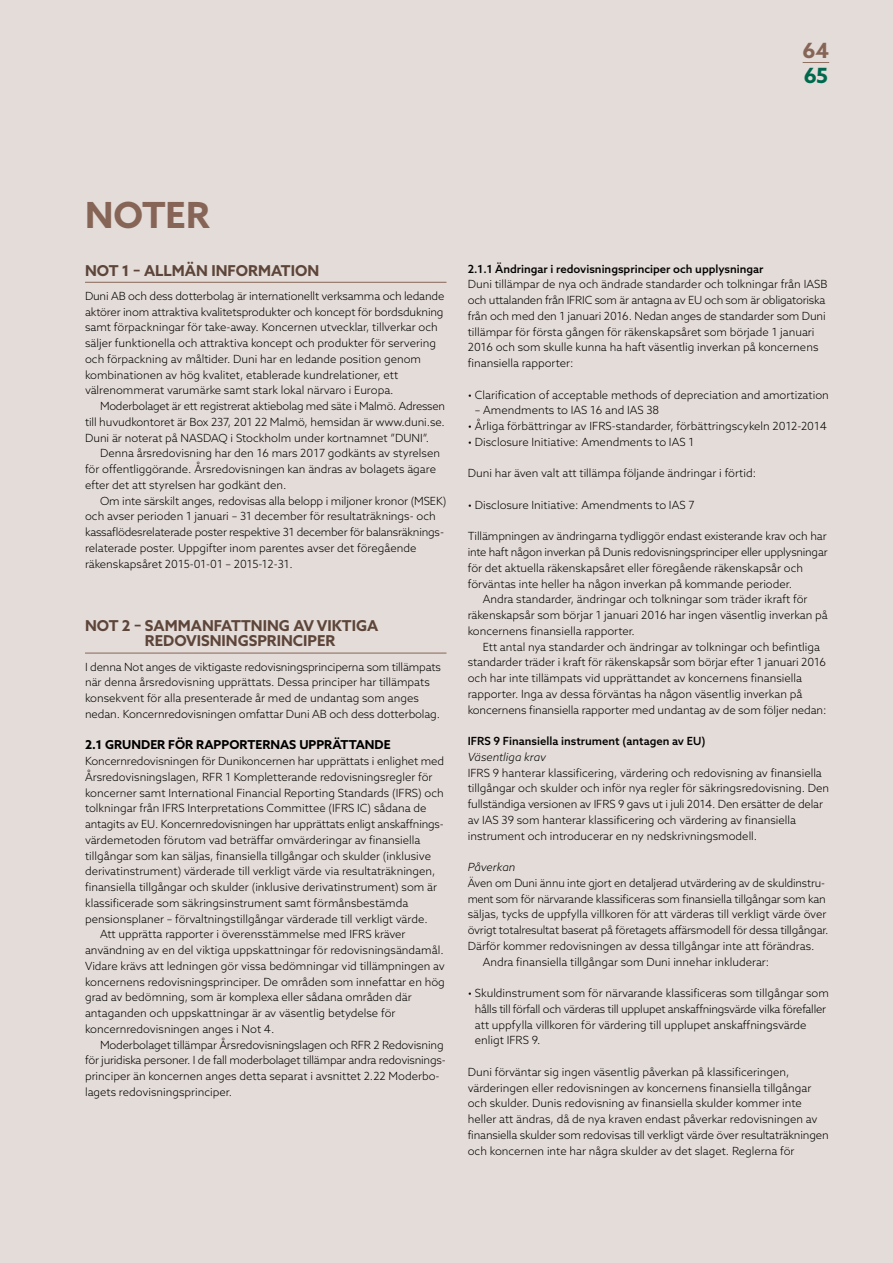
<style>
.page{position:relative;width:893px;height:1263px;background:#e4dcd8}
.page>*{position:absolute;margin:0;border:0;box-sizing:border-box;transform-origin:0 0}
.t1{font:700 36px "Azo Sans";letter-spacing:-.005em;color:#866557}
.t2{font:700 21px "Azo Sans";color:#866557}
.t3{font:700 21px "Azo Sans";color:#00694d}
.t4{font:700 15px/15.8px "Azo Sans";color:#5d453a}
.t5{font:700 12.3px "Azo Sans";color:#000}
.t6{font:300 11.25px/15.8px "Azo Sans";color:#000}
.t7{font:300 11.25px "Azo Sans";letter-spacing:-.02em;color:#000}
.t8{font:500 11.25px "Azo Sans";color:#000}
.t9{font:italic 300 11.25px "Azo Sans";color:#000}
</style>
<div class="page">
<svg style="left:803px;top:62px;width:26px;height:1px"></svg>
<hr style="left:85px;top:282px;width:361px;height:1px;background:#866557">
<hr style="left:85px;top:653px;width:361px;height:1px;background:#866557">
<h2 class="t2" style="left:803px;top:37px;width:28px">64</h2>
<h2 class="t3" style="left:804px;top:61px;width:26px">65</h2>
<h1 class="t1" style="left:85px;top:191px;width:126px">NOTER</h1>
<h3 class="t4" style="left:85px;top:262px;width:236px">NOT 1 – ALLMÄN INFORMATION</h3>
<p class="t6" style="left:85px;top:288px;width:361px">Duni AB och dess dotterbolag är internationellt verksamma och ledande aktörer inom attraktiva kvalitetsprodukter och koncept för bordsdukning samt förpackningar för take-away. Koncernen utvecklar, tillverkar och säljer funktionella och attraktiva koncept och produkter för servering och förpackning av måltider. Duni har en ledande position genom kombinationen av hög kvalitet, etablerade kundrelationer, ett välrenommerat varumärke samt stark lokal närvaro i Europa.</p>
<p class="t6" style="left:85px;top:398px;width:362px;text-align:justify;text-indent:15px">Moderbolaget är ett registrerat aktiebolag med säte i Malmö. Adressen till huvudkontoret är Box 237, 201 22 Malmö, hemsidan är www.duni.se.<br>Duni är noterat på NASDAQ i Stockholm under kortnamnet ”DUNI”.</p>
<p class="t6" style="left:85px;top:445px;width:356px;text-indent:15px">Denna årsredovisning har den 16 mars 2017 godkänts av styrelsen för offentliggörande. Årsredovisningen kan ändras av bolagets ägare efter det att styrelsen har godkänt den.</p>
<p class="t6" style="left:85px;top:492px;width:363px;text-indent:15px">Om inte särskilt anges, redovisas alla belopp i miljoner kronor (MSEK) och avser perioden 1 januari – 31 december för resultaträknings- och kassaflödesrelaterade poster respektive 31 december för balansräknings&shy;relaterade poster. Uppgifter inom parentes avser det föregående räkenskapsåret 2015-01-01 – 2015-12-31.</p>
<h3 class="t4" style="left:145px;top:617px;width:235px;text-indent:-60px">NOT 2 – SAMMANFATTNING AV VIKTIGA<br>REDOVISNINGSPRINCIPER</h3>
<p class="t6" style="left:85px;top:658px;width:357px">I denna Not anges de viktigaste redovisningsprinciperna som tillämpats när denna årsredovisning upprättats. Dessa principer har tillämpats konsekvent för alla presenterade år med de undantag som anges nedan. Koncernredovisningen omfattar Duni AB och dess dotterbolag.</p>
<p class="t5" style="left:85px;top:737px;width:307px">2.1 GRUNDER FÖR RAPPORTERNAS UPPRÄTTANDE</p>
<p class="t6" style="left:85px;top:753px;width:361px">Koncernredovisningen för Dunikoncernen har upprättats i enlighet med</p>
<p class="t6" style="left:85px;top:769px;width:349px">Årsredovisningslagen, RFR 1 Kompletterande redovisningsregler för</p>
<p class="t6" style="left:85px;top:784px;width:360px">koncerner samt International Financial Reporting Standards (IFRS) och</p>
<p class="t6" style="left:85px;top:800px;width:343px">tolkningar från IFRS Interpretations Committee (IFRS IC) sådana de</p>
<p class="t6" style="left:85px;top:816px;width:360px">antagits av EU. Koncernredovisningen har upprättats enligt anskaffnings-</p>
<p class="t6" style="left:85px;top:832px;width:337px">värdemetoden förutom vad beträffar omvärderingar av finansiella</p>
<p class="t6" style="left:85px;top:847px;width:347px">tillgångar som kan säljas, finansiella tillgångar och skulder (inklusive</p>
<p class="t6" style="left:85px;top:863px;width:352px">derivatinstrument) värderade till verkligt värde via resultaträkningen,</p>
<p class="t6" style="left:85px;top:879px;width:354px">finansiella tillgångar och skulder (inklusive derivatinstrument) som är</p>
<p class="t6" style="left:85px;top:895px;width:325px">klassificerade som säkringsinstrument samt förmånsbestämda</p>
<p class="t6" style="left:85px;top:910px;width:344px">pensionsplaner – förvaltningstillgångar värderade till verkligt värde.</p>
<p class="t6" style="left:100px;top:926px;width:307px">Att upprätta rapporter i överensstämmelse med IFRS kräver</p>
<p class="t6" style="left:85px;top:942px;width:360px">användning av en del viktiga uppskattningar för redovisningsändamål.</p>
<p class="t6" style="left:85px;top:958px;width:361px">Vidare krävs att ledningen gör vissa bedömningar vid tillämpningen av</p>
<p class="t6" style="left:85px;top:973px;width:361px">koncernens redovisningsprinciper. De områden som innefattar en hög</p>
<p class="t6" style="left:85px;top:989px;width:328px">grad av bedömning, som är komplexa eller sådana områden där</p>
<p class="t6" style="left:85px;top:1005px;width:312px">antaganden och uppskattningar är av väsentlig betydelse för</p>
<p class="t6" style="left:85px;top:1021px;width:191px">koncernredovisningen anges i Not 4.</p>
<p class="t6" style="left:100px;top:1036px;width:345px">Moderbolaget tillämpar Årsredovisningslagen och RFR 2 Redovisning</p>
<p class="t7" style="left:85px;top:1053px;width:362px">för juridiska personer. I de fall moderbolaget tillämpar andra redovisnings-</p>
<p class="t6" style="left:85px;top:1068px;width:356px">principer än koncernen anges detta separat i avsnittet 2.22 Moderbo-</p>
<p class="t6" style="left:85px;top:1084px;width:149px">lagets redovisningsprinciper.</p>
<p class="t8" style="left:468px;top:261px;width:297px">2.1.1 Ändringar i redovisningsprinciper och upplysningar</p>
<p class="t6" style="left:468px;top:276px;width:361px">Duni tillämpar de nya och ändrade standarder och tolkningar från IASB och uttalanden från IFRIC som är antagna av EU och som är obligatoriska från och med den 1 januari 2016. Nedan anges de standarder som Duni tillämpar för första gången för räkenskapsåret som började 1 januari 2016 och som skulle kunna ha haft väsentlig inverkan på koncernens finansiella rapporter:</p>
<p class="t6" style="left:468px;top:387px;width:363px">• Clarification of acceptable methods of depreciation and amortization</p>
<p class="t6" style="left:475px;top:402px;width:186px">– Amendments to IAS 16 and IAS 38</p>
<p class="t6" style="left:468px;top:418px;width:361px">• Årliga förbättringar av IFRS-standarder, förbättringscykeln 2012-2014</p>
<p class="t6" style="left:468px;top:434px;width:228px">• Disclosure Initiative: Amendments to IAS 1</p>
<p class="t6" style="left:468px;top:465px;width:290px">Duni har även valt att tillämpa följande ändringar i förtid:</p>
<p class="t6" style="left:468px;top:497px;width:228px">• Disclosure Initiative: Amendments to IAS 7</p>
<p class="t6" style="left:468px;top:528px;width:360px">Tillämpningen av ändringarna tydliggör endast existerande krav och har</p>
<p class="t7" style="left:468px;top:545px;width:361px">inte haft någon inverkan på Dunis redovisningsprinciper eller upplysningar</p>
<p class="t6" style="left:468px;top:560px;width:337px">för det aktuella räkenskapsåret eller föregående räkenskapsår och</p>
<p class="t6" style="left:468px;top:576px;width:326px">förväntas inte heller ha någon inverkan på kommande perioder.</p>
<p class="t6" style="left:483px;top:591px;width:326px">Andra standarder, ändringar och tolkningar som träder ikraft för</p>
<p class="t6" style="left:468px;top:607px;width:362px">räkenskapsår som börjar 1 januari 2016 har ingen väsentlig inverkan på</p>
<p class="t6" style="left:468px;top:623px;width:169px">koncernens finansiella rapporter.</p>
<p class="t6" style="left:483px;top:639px;width:339px">Ett antal nya standarder och ändringar av tolkningar och befintliga</p>
<p class="t6" style="left:468px;top:654px;width:360px">standarder träder i kraft för räkenskapsår som börjar efter 1 januari 2016</p>
<p class="t6" style="left:468px;top:670px;width:336px">och har inte tillämpats vid upprättandet av koncernens finansiella</p>
<p class="t6" style="left:468px;top:686px;width:336px">rapporter. Inga av dessa förväntas ha någon väsentlig inverkan på</p>
<p class="t6" style="left:468px;top:702px;width:360px">koncernens finansiella rapporter med undantag av de som följer nedan:</p>
<p class="t8" style="left:468px;top:734px;width:239px">IFRS 9 Finansiella instrument (antagen av EU)</p>
<p class="t9" style="left:468px;top:749px;width:80px">Väsentliga krav</p>
<p class="t6" style="left:468px;top:765px;width:363px">IFRS 9 hanterar klassificering, värdering och redovisning av finansiella tillgångar och skulder och inför nya regler för säkringsredovisning. Den fullständiga versionen av IFRS 9 gavs ut i juli 2014. Den ersätter de delar av IAS 39 som hanterar klassificering och värdering av finansiella instrument och introducerar en ny nedskrivningsmodell.</p>
<p class="t9" style="left:468px;top:860px;width:49px">Påverkan</p>
<p class="t6" style="left:468px;top:875px;width:357px">Även om Duni ännu inte gjort en detaljerad utvärdering av de skuldinstru-</p>
<p class="t6" style="left:468px;top:891px;width:360px">ment som för närvarande klassificeras som finansiella tillgångar som kan</p>
<p class="t6" style="left:468px;top:906px;width:360px">säljas, tycks de uppfylla villkoren för att värderas till verkligt värde över</p>
<p class="t7" style="left:468px;top:923px;width:362px">övrigt totalresultat baserat på företagets affärsmodell för dessa tillgångar.</p>
<p class="t6" style="left:468px;top:938px;width:348px">Därför kommer redovisningen av dessa tillgångar inte att förändras.</p>
<p class="t6" style="left:483px;top:954px;width:288px">Andra finansiella tillgångar som Duni innehar inkluderar:</p>
<p class="t6" style="left:475px;top:985px;width:355px;text-indent:-7px">• Skuldinstrument som för närvarande klassificeras som tillgångar som hålls till förfall och värderas till upplupet anskaffningsvärde vilka förefaller att uppfylla villkoren för värdering till upplupet anskaffningsvärde enligt IFRS 9.</p>
<p class="t6" style="left:468px;top:1064px;width:362px">Duni förväntar sig ingen väsentlig påverkan på klassificeringen, värderingen eller redovisningen av koncernens finansiella tillgångar och skulder. Dunis redovisning av finansiella skulder kommer inte heller att ändras, då de nya kraven endast påverkar redovisningen av finansiella skulder som redovisas till verkligt värde över resultaträkningen och koncernen inte har några skulder av det slaget. Reglerna för</p>
</div>
